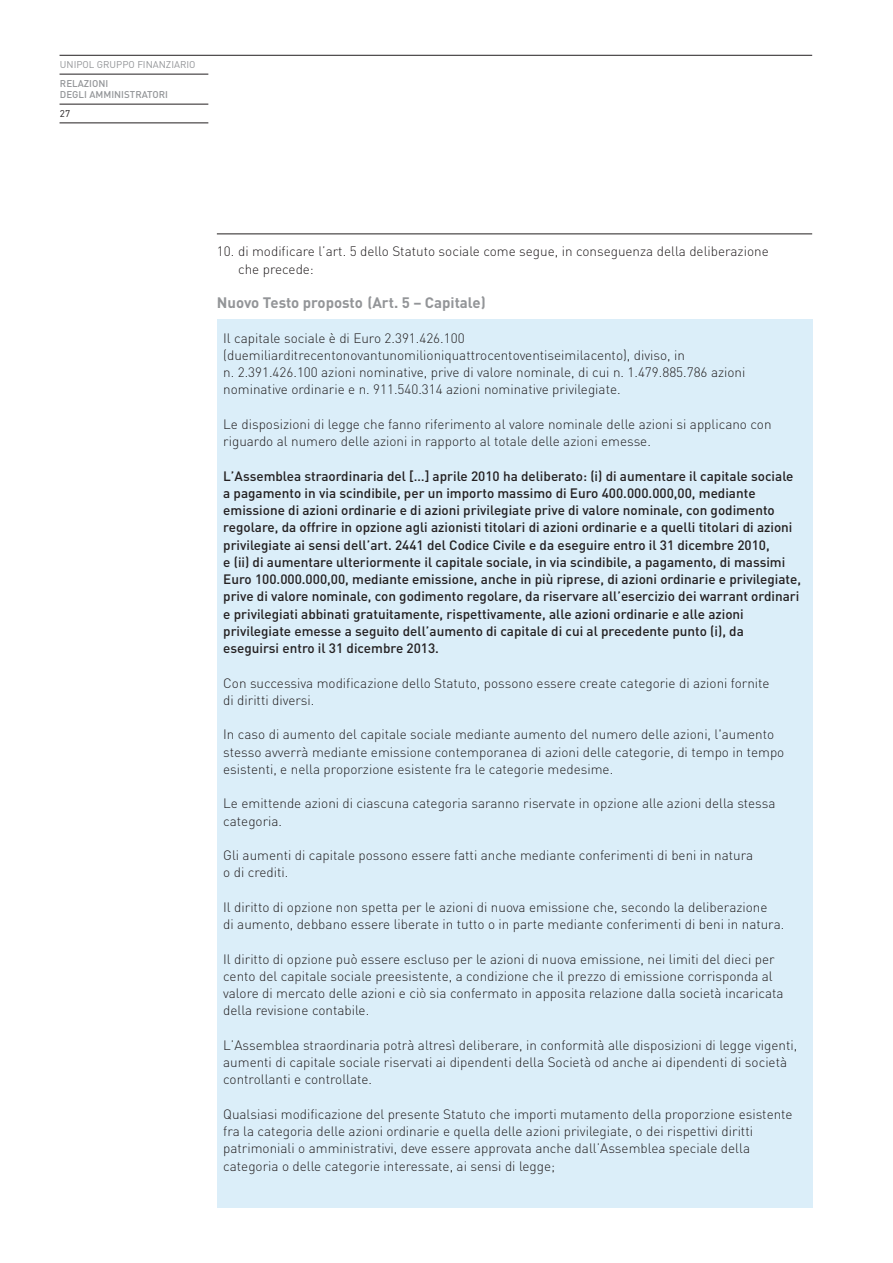
<style>
.page{position:relative;width:893px;height:1263px;background:#fff}
.page>*{position:absolute;margin:0;border:0;box-sizing:border-box;transform-origin:0 0}
.t1{font:700 15px "DIN";color:#939598}
.t2{font:300 13.5px/17.2px "DIN";color:#231f20}
.t3{font:500 13.5px/17.2px "DIN";color:#231f20}
.t4{font:500 9.75px/11.2px "DIN";color:#939598}
.t5{font:9.75px "DIN";color:#939598}
.t6{font:9.75px "DIN";color:#231f20}
</style>
<div class="page">
<div style="left:217px;top:320px;width:595px;height:888px;background:#dbeef9"></div>
<hr style="left:60px;top:55px;width:752px;height:1px;background:#231f20">
<hr style="left:217px;top:234px;width:595px;height:1px;background:#231f20">
<hr style="left:60px;top:74px;width:148px;height:1px;background:#231f20">
<hr style="left:60px;top:104px;width:148px;height:1px;background:#231f20">
<hr style="left:60px;top:123px;width:148px;height:1px;background:#231f20">
<p class="t5" style="left:60px;top:61px;width:137px">UNIPOL GRUPPO FINANZIARIO</p>
<p class="t4" style="left:60px;top:79px;width:110px">RELAZIONI<br>DEGLI AMMINISTRATORI</p>
<p class="t6" style="left:60px;top:110px;width:12px">27</p>
<p class="t2" style="left:238px;top:244px;width:532px;text-indent:-21px">10. di modificare l’art. 5 dello Statuto sociale come segue, in conseguenza della deliberazione che precede:</p>
<p class="t1" style="left:217px;top:297px;width:270px">Nuovo Testo proposto (Art. 5 – Capitale)</p>
<p class="t2" style="left:223px;top:331px;width:524px">Il capitale sociale è di Euro 2.391.426.100 (duemiliarditrecentonovantunomilioniquattrocentoventiseimilacento), diviso, in<br>n. 2.391.426.100 azioni nominative, prive di valore nominale, di cui n. 1.479.885.786 azioni nominative ordinarie e n. 911.540.314 azioni nominative privilegiate.</p>
<p class="t2" style="left:223px;top:417px;width:550px">Le disposizioni di legge che fanno riferimento al valore nominale delle azioni si applicano con riguardo al numero delle azioni in rapporto al totale delle azioni emesse.</p>
<p class="t3" style="left:223px;top:468px;width:579px">L’Assemblea straordinaria del […] aprile 2010 ha deliberato: (i) di aumentare il capitale sociale a pagamento in via scindibile, per un importo massimo di Euro 400.000.000,00, mediante emissione di azioni ordinarie e di azioni privilegiate prive di valore nominale, con godimento regolare, da offrire in opzione agli azionisti titolari di azioni ordinarie e a quelli titolari di azioni privilegiate ai sensi dell’art. 2441 del Codice Civile e da eseguire entro il 31 dicembre 2010,<br>e (ii) di aumentare ulteriormente il capitale sociale, in via scindibile, a pagamento, di massimi Euro 100.000.000,00, mediante emissione, anche in più riprese, di azioni ordinarie e privilegiate, prive di valore nominale, con godimento regolare, da riservare all’esercizio dei warrant ordinari e privilegiati abbinati gratuitamente, rispettivamente, alle azioni ordinarie e alle azioni privilegiate emesse a seguito dell’aumento di capitale di cui al precedente punto (i), da eseguirsi entro il 31 dicembre 2013.</p>
<p class="t2" style="left:223px;top:676px;width:548px">Con successiva modificazione dello Statuto, possono essere create categorie di azioni fornite di diritti diversi.</p>
<p class="t2" style="left:223px;top:727px;width:563px">In caso di aumento del capitale sociale mediante aumento del numero delle azioni, l'aumento stesso avverrà mediante emissione contemporanea di azioni delle categorie, di tempo in tempo esistenti, e nella proporzione esistente fra le categorie medesime.</p>
<p class="t2" style="left:223px;top:796px;width:554px">Le emittende azioni di ciascuna categoria saranno riservate in opzione alle azioni della stessa categoria.</p>
<p class="t2" style="left:223px;top:848px;width:531px">Gli aumenti di capitale possono essere fatti anche mediante conferimenti di beni in natura o di crediti.</p>
<p class="t2" style="left:223px;top:900px;width:563px">Il diritto di opzione non spetta per le azioni di nuova emissione che, secondo la deliberazione<br>di aumento, debbano essere liberate in tutto o in parte mediante conferimenti di beni in natura.</p>
<p class="t2" style="left:223px;top:952px;width:562px">Il diritto di opzione può essere escluso per le azioni di nuova emissione, nei limiti del dieci per cento del capitale sociale preesistente, a condizione che il prezzo di emissione corrisponda al valore di mercato delle azioni e ciò sia confermato in apposita relazione dalla società incaricata della revisione contabile.</p>
<p class="t2" style="left:223px;top:1038px;width:575px">L’Assemblea straordinaria potrà altresì deliberare, in conformità alle disposizioni di legge vigenti, aumenti di capitale sociale riservati ai dipendenti della Società od anche ai dipendenti di società controllanti e controllate.</p>
<p class="t2" style="left:223px;top:1107px;width:571px">Qualsiasi modificazione del presente Statuto che importi mutamento della proporzione esistente fra la categoria delle azioni ordinarie e quella delle azioni privilegiate, o dei rispettivi diritti patrimoniali o amministrativi, deve essere approvata anche dall’Assemblea speciale della categoria o delle categorie interessate, ai sensi di legge;</p>
</div>
